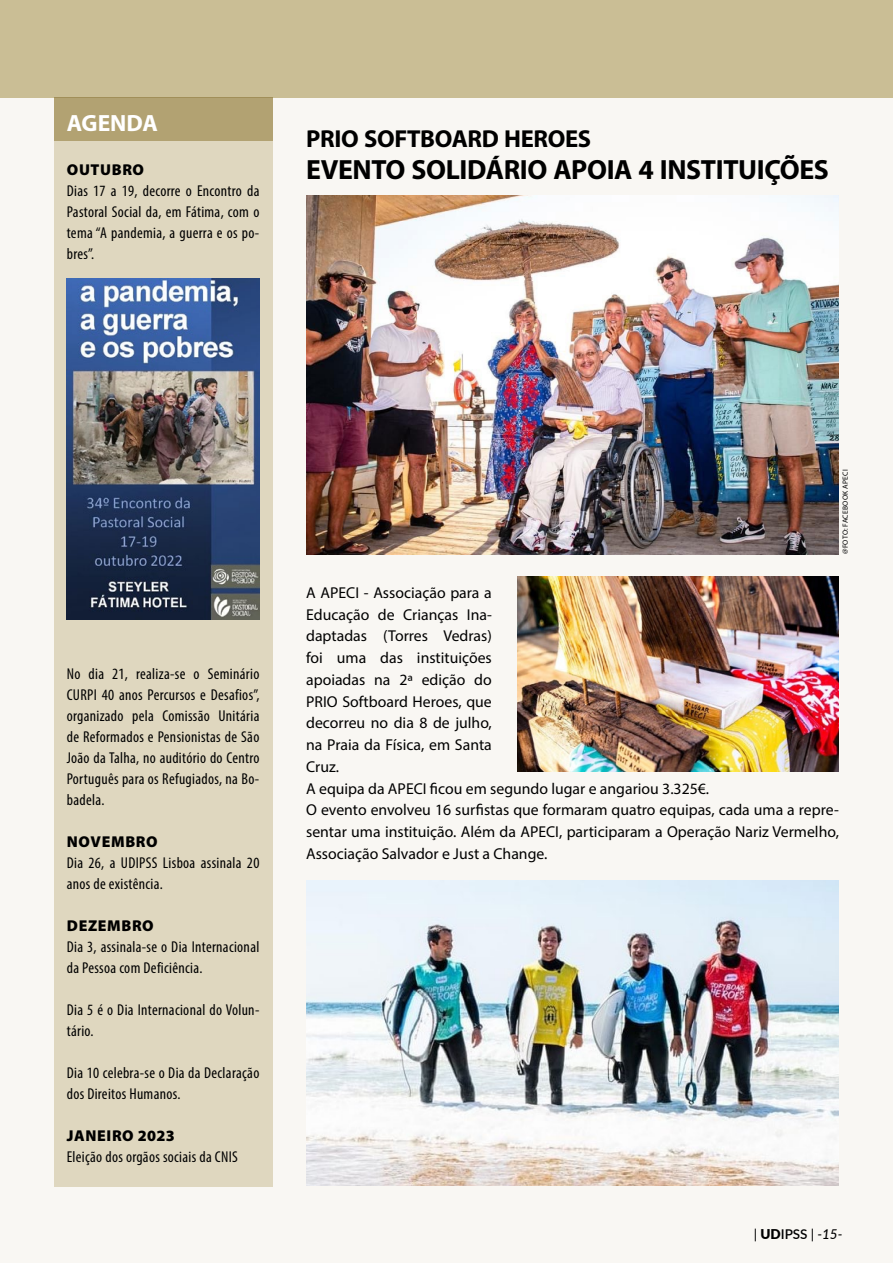
<style>
.page{position:relative;width:893px;height:1263px;background:#f9f7f3}
.page>*{position:absolute;margin:0;border:0;box-sizing:border-box;transform-origin:0 0}
.t1{font:700 39px "Myriad Arabic";letter-spacing:-.01em;color:#000}
.t2{font:700 34.5px "Myriad Arabic";letter-spacing:-.01em;color:#000}
.t3{font:700 33px "Myriad Arabic";color:#fff}
.t4{font:condensed 15.75px/21px "Myriad Pro";letter-spacing:.02em;color:#000}
.t5{font:15.75px/21.8px "Myriad Pro";color:#000}
.t6{font:900 15.75px "Myriad Pro";letter-spacing:.04em;color:#000}
.t7{font:italic 500 13.5px "Lato";color:#000}
.t8{font:7.5px "Myriad Pro";letter-spacing:.035em;color:#000}
.s1{font-weight:900;font-style:normal}
.s2{font-weight:600;font-style:normal}
</style>
<div class="page">
<div style="left:0;top:0;width:893px;height:98px;background:#cabe95"></div>
<div style="left:54px;top:98px;width:218px;height:1088px;background:#dfd7bf"></div>
<div style="left:54px;top:98px;width:218px;height:43px;background:#b2a272"></div>
<img style="left:306px;top:195px;width:533px;height:359px">
<img style="left:306px;top:881px;width:533px;height:304px">
<img style="left:517px;top:576px;width:322px;height:196px">
<img style="left:67px;top:279px;width:192px;height:341px">
<h3 class="t3" style="left:67px;top:100px;width:93px">AGENDA</h3>
<p class="t6" style="left:67px;top:159px;width:79px">OUTUBRO</p>
<p class="t4" style="left:67px;top:180px;width:194px;text-align:justify">Dias 17 a 19, decorre o Encontro da Pastoral Social da, em Fátima, com o tema “A pandemia, a guerra e os po&shy;bres”.</p>
<h2 class="t2" style="left:306px;top:115px;width:287px">PRIO SOFTBOARD HEROES</h2>
<h1 class="t1" style="left:306px;top:143px;width:524px">EVENTO SOLIDÁRIO APOIA 4 INSTITUIÇÕES</h1>
<p class="t4" style="left:67px;top:663px;width:194px;text-align:justify">No dia 21, realiza-se o Seminário CURPI 40 anos Percursos e Desafios”, organizado pela Comissão Unitária de Reformados e Pensionistas de São João da Talha, no auditório do Centro Português para os Refugiados, na Bo&shy;badela.</p>
<p class="t6" style="left:67px;top:831px;width:92px">NOVEMBRO</p>
<p class="t4" style="left:67px;top:852px;width:194px">Dia 26, a UDIPSS Lisboa assinala 20 anos de existência.</p>
<p class="t6" style="left:67px;top:915px;width:88px">DEZEMBRO</p>
<p class="t4" style="left:67px;top:936px;width:194px">Dia 3, assinala-se o Dia Internacional da Pessoa com Deficiência.</p>
<p class="t4" style="left:67px;top:999px;width:194px">Dia 5 é o Dia Internacional do Volun&shy;tário.</p>
<p class="t4" style="left:67px;top:1062px;width:194px">Dia 10 celebra-se o Dia da Declaração dos Direitos Humanos.</p>
<p class="t6" style="left:67px;top:1125px;width:109px">JANEIRO 2023</p>
<p class="t4" style="left:67px;top:1146px;width:173px">Eleição dos orgãos sociais da CNIS</p>
<p class="t8" style="left:841px;top:554px;width:86px;rotate:-90deg">@FOTO: FACEBOOK APECI</p>
<p class="t5" style="left:306px;top:581px;width:534px">A APECI - Associação para a<br>Educação de Crianças Ina-<br>daptadas (Torres Vedras)<br>foi uma das instituições<br>apoiadas na 2ª edição do<br>PRIO Softboard Heroes, que<br>decorreu no dia 8 de julho,<br>na Praia da Física, em Santa<br>Cruz.<br>A equipa da APECI ficou em segundo lugar e angariou 3.325€.<br>O evento envolveu 16 surfistas que formaram quatro equipas, cada uma a repre&shy;sentar uma instituição. Além da APECI, participaram a Operação Nariz Vermelho, Associação Salvador e Just a Change.</p>
<p class="t7" style="left:754px;top:1224px;width:90px">| <span class="s1">UD</span><span class="s2">IPSS</span> | -15-</p>
</div>
